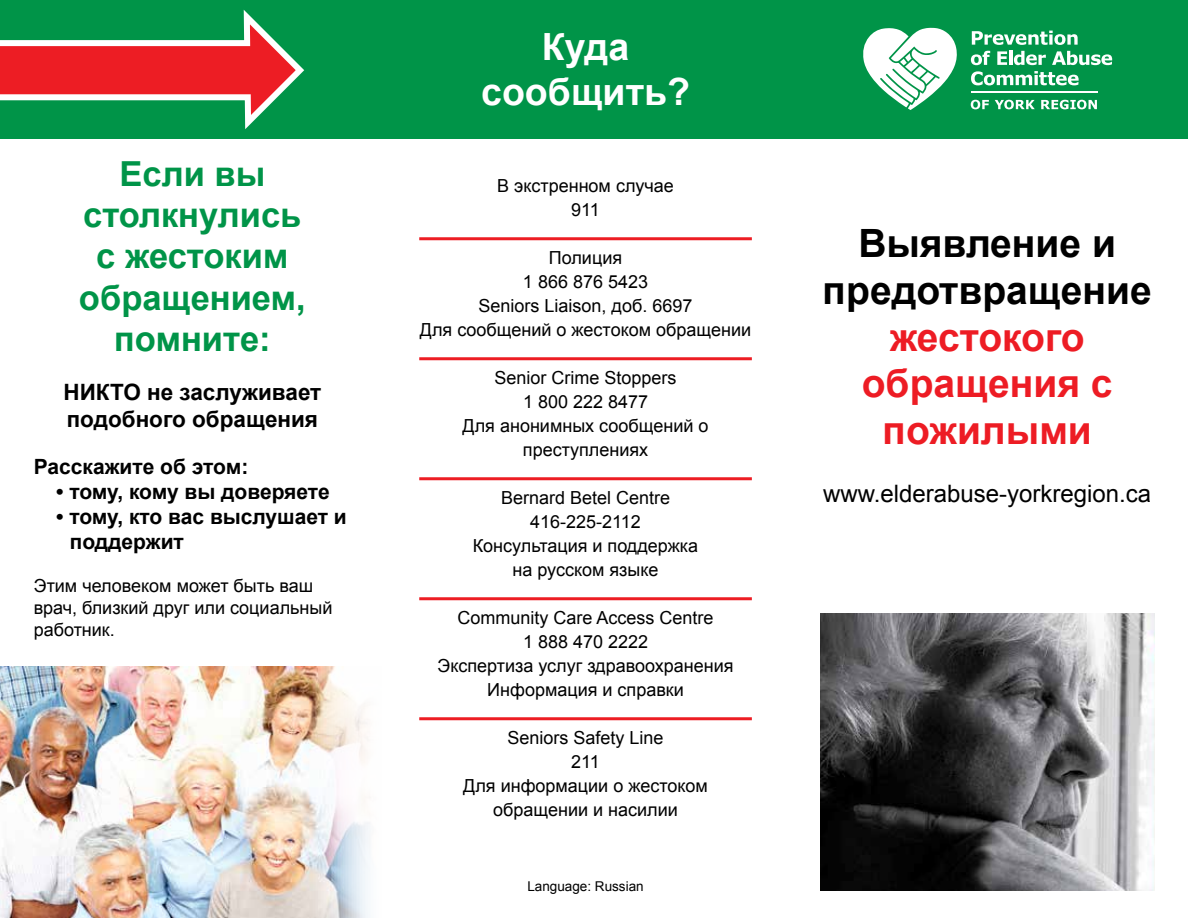
<style>
.page{position:relative;width:1188px;height:918px;background:#fff}
.page>*{position:absolute;margin:0;border:0;box-sizing:border-box;transform-origin:0 0}
.t1{font:700 39px/46.8px "Arial";color:#ed1c24;text-align:center}
.t2{font:700 39px/46.8px "Arial";color:#000;text-align:center}
.t3{font:700 37.5px/45px "Arial";color:#fff;text-align:center}
.t4{font:700 34.5px/41.4px "Arial";color:#009448;text-align:center}
.t5{font:24px "Arial";color:#000}
.t6{font:700 22.5px/27px "Arial";color:#000}
.t7{font:700 21px/25.2px "Arial";color:#000}
.t8{font:18px/24px "Arial";color:#000;text-align:center}
.t9{font:13.5px "Arial";color:#000}
</style>
<div class="page">
<img style="left:820px;top:614px;width:335px;height:277px">
<div style="left:0;top:0;width:1188px;height:138px;background:#009448"></div>
<svg style="left:863px;top:28px;width:94px;height:82px"></svg>
<svg style="left:900px;top:59px;width:7px;height:6px"></svg>
<svg style="left:972px;top:31px;width:106px;height:14px"></svg>
<svg style="left:971px;top:51px;width:19px;height:14px"></svg>
<svg style="left:997px;top:51px;width:10px;height:14px"></svg>
<hr style="left:1009px;top:51px;width:3px;height:14px;background:#fff">
<svg style="left:1014px;top:51px;width:32px;height:14px"></svg>
<svg style="left:1052px;top:51px;width:60px;height:14px"></svg>
<svg style="left:971px;top:71px;width:108px;height:14px"></svg>
<svg style="left:971px;top:100px;width:18px;height:9px"></svg>
<svg style="left:995px;top:100px;width:40px;height:9px"></svg>
<svg style="left:1041px;top:100px;width:56px;height:9px"></svg>
<hr style="left:971px;top:92px;width:126px;height:1px;background:#fff">
<img style="left:0;top:666px;width:369px;height:252px">
<svg style="left:0;top:10px;width:305px;height:119px"></svg>
<hr style="left:419px;top:237px;width:333px;height:3px;background:#ed1d24">
<hr style="left:419px;top:357px;width:333px;height:3px;background:#ed1d24">
<hr style="left:419px;top:477px;width:333px;height:3px;background:#ed1d24">
<hr style="left:419px;top:597px;width:333px;height:3px;background:#ed1d24">
<hr style="left:419px;top:717px;width:333px;height:3px;background:#ed1d24">
<h3 class="t4" style="left:79px;top:154px;width:228px">Если вы столкнулись с жестоким обращением, помнитe:</h3>
<p class="t6" style="left:63px;top:379px;width:259px">НИКТО не заслуживает подобного обращения</p>
<p class="t7" style="left:34px;top:454px;width:216px">Расскажите об этом:</p>
<p class="t7" style="left:56px;top:480px;width:275px">• тому, кому вы доверяете</p>
<p class="t7" style="left:70px;top:505px;width:279px;text-indent:-13px">• тому, кто вас выслушает и поддержит</p>
<p class="t8" style="left:34px;top:576px;width:300px;line-height:21.6px;text-align:left">Этим человеком может быть ваш врач, близкий друг или социальный работник.</p>
<h2 class="t3" style="left:481px;top:25px;width:210px">Куда сообщить?</h2>
<p class="t8" style="left:497px;top:174px;width:178px">В экстренном случае<br>911</p>
<p class="t8" style="left:420px;top:246px;width:333px">Полиция<br>1 866 876 5423<br>Seniors Liaison, доб. 6697<br>Для сообщений о жестоком обращении</p>
<p class="t8" style="left:463px;top:366px;width:247px">Senior Crime Stoppers<br>1 800 222 8477<br>Для анонимных сообщений о преступлениях</p>
<p class="t8" style="left:473px;top:486px;width:227px">Bernard Betel Centre<br>416-225-2112<br>Консультация и поддержка на русском языке</p>
<p class="t8" style="left:438px;top:606px;width:298px">Community Care Access Centre<br>1 888 470 2222<br>Экспертиза услуг здравоохранения<br>Информация и справки</p>
<p class="t8" style="left:463px;top:726px;width:246px">Seniors Safety Line<br>211<br>Для информации о жестоком обращении и насилии</p>
<p class="t9" style="left:527px;top:877px;width:118px">Language: Russian</p>
<h1 class="t2" style="left:823px;top:221px;width:331px">Выявление и предотвращение</h1>
<h1 class="t1" style="left:862px;top:315px;width:252px">жестокого обращения с пожилыми</h1>
<h3 class="t5" style="left:823px;top:478px;width:330px">www.elderabuse-yorkregion.ca</h3>
</div>
